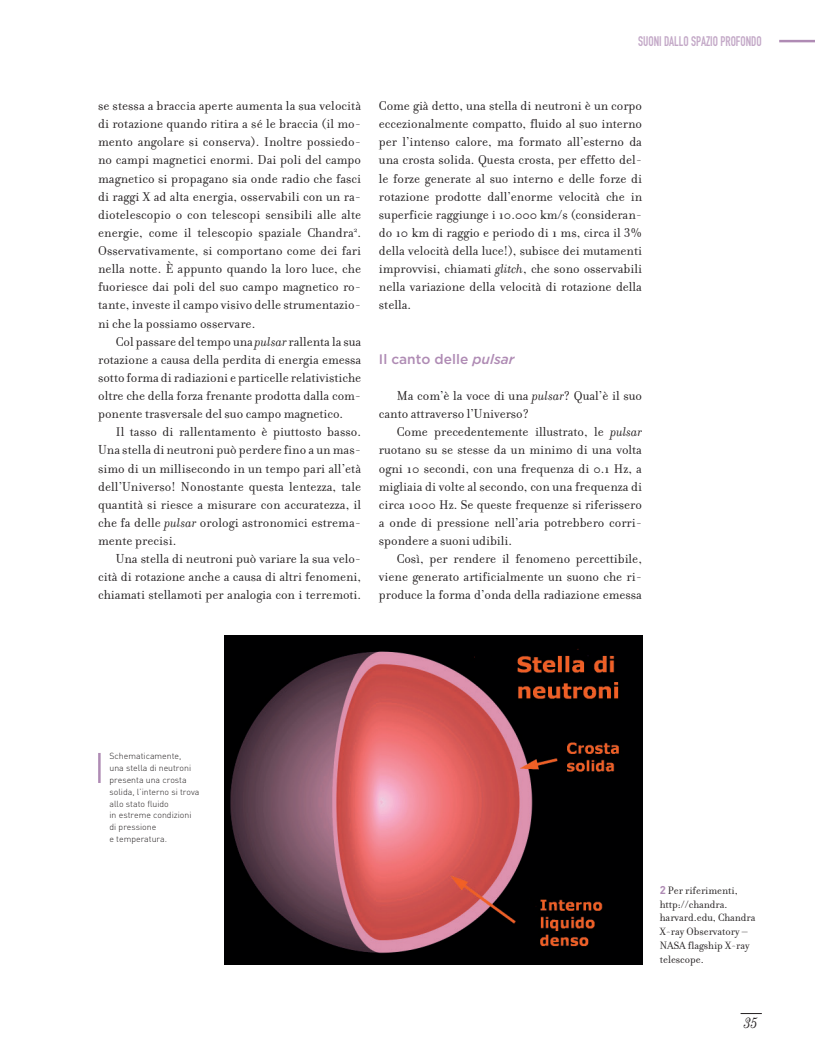
<style>
.page{position:relative;width:815px;height:1063px;background:#fff}
.page>*{position:absolute;margin:0;border:0;box-sizing:border-box;transform-origin:0 0}
.t1{font:italic 300 condensed 15px "Century Std";color:#231f20}
.t2{font:13.75px/18.1px "Filosofia";color:#231f20;text-align:justify}
.t3{font:13.75px "DIN Engschrift";color:#c3a8c7;scale:.9 1}
.t4{font:500 13.75px "Gotham";color:#af8bb4}
.t5{font:11.25px/13.8px "Filosofia";color:#231f20}
.t6{font:300 8.75px/11.9px "DIN";color:#231f20}
.s1{font-style:italic}
.s2{font-family:"DIN";font-weight:700;color:#af8bb4}
</style>
<div class="page">
<svg style="left:741px;top:1013px;width:21px;height:1px"></svg>
<hr style="left:779px;top:40px;width:36px;height:2px;background:#af8bb4">
<img style="left:225px;top:635px;width:417px;height:330px">
<hr style="left:98px;top:753px;width:3px;height:30px;background:#af8bb4">
<p class="t3" style="left:638px;top:33px;width:139px">SUONI DALLO SPAZIO PROFONDO</p>
<p class="t2" style="left:98px;top:97px;width:265px">se stessa a braccia aperte aumenta la sua velocità di rotazione quando ritira a sé le braccia (il mo&shy;mento angolare si conserva). Inoltre possiedo&shy;no campi magnetici enormi. Dai poli del campo magnetico si propagano sia onde radio che fasci di raggi X ad alta energia, osservabili con un ra&shy;diotelescopio o con telescopi sensibili alle alte energie, come il telescopio spaziale Chandra<sup>2</sup>.<br>Osservativamente, si comportano come dei fari nella notte. È appunto quando la loro luce, che fuoriesce dai poli del suo campo magnetico ro&shy;tante, investe il campo visivo delle strumentazio&shy;ni che la possiamo osservare.</p>
<p class="t2" style="left:98px;top:333px;width:265px;text-indent:18px">Col passare del tempo una <span class="s1">pulsar</span> rallenta la sua rotazione a causa della perdita di energia emessa sotto forma di radiazioni e particelle relativistiche oltre che della forza frenante prodotta dalla com&shy;ponente trasversale del suo campo magnetico.</p>
<p class="t2" style="left:98px;top:423px;width:265px;text-indent:18px">Il tasso di rallentamento è piuttosto basso.<br>Una stella di neutroni può perdere fino a un mas&shy;simo di un millisecondo in un tempo pari all’età dell’Universo! Nonostante questa lentezza, tale quantità si riesce a misurare con accuratezza, il che fa delle <span class="s1">pulsar</span> orologi astronomici estrema&shy;mente precisi.</p>
<p class="t2" style="left:98px;top:550px;width:265px;text-indent:18px">Una stella di neutroni può variare la sua velo&shy;cità di rotazione anche a causa di altri fenomeni, chiamati stellamoti per analogia con i terremoti.</p>
<p class="t2" style="left:379px;top:97px;width:265px">Come già detto, una stella di neutroni è un corpo eccezionalmente compatto, fluido al suo interno per l’intenso calore, ma formato all’esterno da una crosta solida. Questa crosta, per effetto del&shy;le forze generate al suo interno e delle forze di rotazione prodotte dall’enorme velocità che in superficie raggiunge i 10.000 km/s (consideran&shy;do 10 km di raggio e periodo di 1 ms, circa il 3% della velocità della luce!), subisce dei mutamenti improvvisi, chiamati <span class="s1">glitch</span>, che sono osservabili nella variazione della velocità di rotazione della stella.</p>
<p class="t4" style="left:379px;top:351px;width:137px">I l canto delle <span class="s1">pulsar</span></p>
<p class="t2" style="left:379px;top:387px;width:265px;text-indent:18px">Ma com’è la voce di una <span class="s1">pulsar</span>? Qual’è il suo canto attraverso l’Universo?</p>
<p class="t2" style="left:379px;top:423px;width:265px;text-indent:18px">Come precedentemente illustrato, le <span class="s1">pulsar </span>ruotano su se stesse da un minimo di una volta ogni 10 secondi, con una frequenza di 0.1 Hz, a migliaia di volte al secondo, con una frequenza di circa 1000 Hz. Se queste frequenze si riferissero a onde di pressione nell’aria potrebbero corri&shy;spondere a suoni udibili.</p>
<p class="t2" style="left:379px;top:550px;width:265px;text-indent:18px">Così, per rendere il fenomeno percettibile, viene generato artificialmente un suono che ri&shy;produce la forma d’onda della radiazione emessa</p>
<p class="t6" style="left:110px;top:750px;width:91px">Schematicamente,<br>una stella di neutroni presenta una crosta solida, l’interno si trova allo stato fluido<br>in estreme condizioni di pressione<br>e temperatura.</p>
<p class="t5" style="left:660px;top:884px;width:97px"><span class="s2">2</span> Per riferimenti, http://chandra. harvard.edu, Chandra<br>X-ray Observatory –<br>NASA flagship X-ray telescope.</p>
<p class="t1" style="left:745px;top:1014px;width:15px">35</p>
</div>
